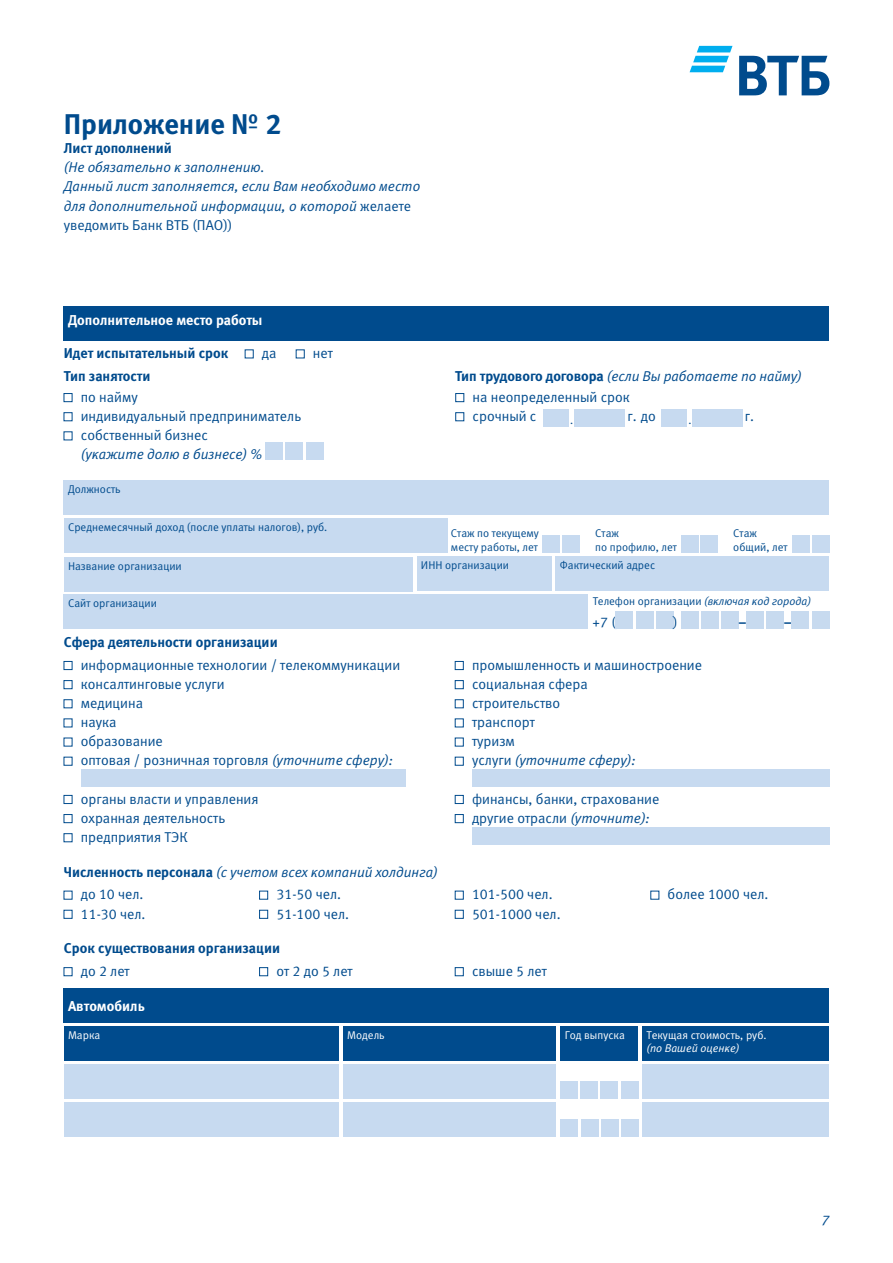
<style>
.page{position:relative;width:893px;height:1263px;background:#fff}
.page>*{position:absolute;margin:0;border:0;box-sizing:border-box;transform-origin:0 0}
.t1{font:28.5px "Meta Bold Cyr LF";color:#004b8d}
.t2{font:14.25px/19.2px "Meta Normal Cyr LF";color:#004b8d}
.t3{font:italic 14.25px/19.2px "Meta Normal Cyr LF";color:#004b8d}
.t4{font:14.25px "Meta Bold Cyr LF";color:#004b8d}
.t5{font:14.25px "Meta Bold Cyr LF";color:#fff}
.t6{font:11.25px/13.5px "Meta Normal Cyr LF";color:#004b8d}
.t7{font:11.25px "Meta Normal Cyr LF";color:#fff}
.t8{font:italic 11.25px "Meta Normal Cyr LF";color:#fff}
.s1{font-style:normal}
.s2{font-family:"Meta Bold Cyr LF";font-style:normal}
.s3{font-style:italic}
</style>
<div class="page">
<svg style="left:690px;top:46px;width:42px;height:26px"></svg>
<svg style="left:739px;top:56px;width:90px;height:39px"></svg>
<div style="left:64px;top:480px;width:765px;height:34px;background:#c7daf0"></div>
<div style="left:64px;top:557px;width:348px;height:34px;background:#c7daf0"></div>
<div style="left:556px;top:557px;width:273px;height:34px;background:#c7daf0"></div>
<div style="left:64px;top:595px;width:524px;height:34px;background:#c7daf0"></div>
<div style="left:64px;top:519px;width:384px;height:34px;background:#c7daf0"></div>
<div style="left:64px;top:393px;width:8px;height:9px;border:1px solid #004b8d"></div>
<div style="left:64px;top:412px;width:8px;height:9px;border:1px solid #004b8d"></div>
<div style="left:266px;top:442px;width:17px;height:17px;background:#c7daf0"></div>
<div style="left:286px;top:442px;width:17px;height:17px;background:#c7daf0"></div>
<div style="left:306px;top:442px;width:17px;height:17px;background:#c7daf0"></div>
<div style="left:455px;top:393px;width:9px;height:9px;border:1px solid #004b8d"></div>
<div style="left:455px;top:412px;width:9px;height:9px;border:1px solid #004b8d"></div>
<div style="left:543px;top:409px;width:25px;height:17px;background:#c7daf0"></div>
<div style="left:661px;top:409px;width:25px;height:17px;background:#c7daf0"></div>
<div style="left:574px;top:409px;width:51px;height:17px;background:#c7daf0"></div>
<div style="left:692px;top:409px;width:51px;height:17px;background:#c7daf0"></div>
<div style="left:543px;top:536px;width:17px;height:17px;background:#c7daf0"></div>
<div style="left:681px;top:536px;width:17px;height:17px;background:#c7daf0"></div>
<div style="left:793px;top:536px;width:17px;height:17px;background:#c7daf0"></div>
<div style="left:562px;top:536px;width:17px;height:17px;background:#c7daf0"></div>
<div style="left:701px;top:536px;width:17px;height:17px;background:#c7daf0"></div>
<div style="left:812px;top:536px;width:17px;height:17px;background:#c7daf0"></div>
<div style="left:616px;top:612px;width:17px;height:17px;background:#c7daef"></div>
<div style="left:636px;top:612px;width:17px;height:17px;background:#c7daef"></div>
<div style="left:656px;top:612px;width:17px;height:17px;background:#c7daef"></div>
<div style="left:681px;top:612px;width:17px;height:17px;background:#c7daef"></div>
<div style="left:701px;top:612px;width:17px;height:17px;background:#c7daef"></div>
<div style="left:721px;top:612px;width:17px;height:17px;background:#c7daef"></div>
<div style="left:746px;top:612px;width:18px;height:17px;background:#c7daef"></div>
<div style="left:767px;top:612px;width:17px;height:17px;background:#c7daef"></div>
<div style="left:792px;top:612px;width:17px;height:17px;background:#c7daef"></div>
<div style="left:812px;top:612px;width:17px;height:17px;background:#c7daef"></div>
<div style="left:64px;top:1026px;width:274px;height:34px;background:#004b8d"></div>
<div style="left:64px;top:1064px;width:274px;height:34px;background:#c7daf0"></div>
<div style="left:64px;top:1103px;width:274px;height:34px;background:#c7daf0"></div>
<div style="left:343px;top:1026px;width:212px;height:34px;background:#004b8d"></div>
<div style="left:343px;top:1064px;width:212px;height:34px;background:#c7daf0"></div>
<div style="left:343px;top:1103px;width:212px;height:34px;background:#c7daf0"></div>
<div style="left:642px;top:1026px;width:187px;height:34px;background:#004b8d"></div>
<div style="left:642px;top:1064px;width:187px;height:34px;background:#c7daf0"></div>
<div style="left:642px;top:1103px;width:187px;height:34px;background:#c7daf0"></div>
<div style="left:561px;top:1026px;width:77px;height:34px;background:#004b8d"></div>
<div style="left:560px;top:1082px;width:17px;height:17px;background:#c7daf0"></div>
<div style="left:580px;top:1082px;width:17px;height:17px;background:#c7daf0"></div>
<div style="left:601px;top:1082px;width:17px;height:17px;background:#c7daf0"></div>
<div style="left:621px;top:1082px;width:17px;height:17px;background:#c7daf0"></div>
<div style="left:561px;top:1119px;width:17px;height:17px;background:#c7daf0"></div>
<div style="left:581px;top:1119px;width:17px;height:17px;background:#c7daf0"></div>
<div style="left:601px;top:1119px;width:17px;height:17px;background:#c7daf0"></div>
<div style="left:622px;top:1119px;width:17px;height:17px;background:#c7daf0"></div>
<div style="left:64px;top:661px;width:8px;height:9px;border:1px solid #004b8d"></div>
<div style="left:64px;top:680px;width:8px;height:9px;border:1px solid #004b8d"></div>
<div style="left:64px;top:699px;width:8px;height:9px;border:1px solid #004b8d"></div>
<div style="left:81px;top:770px;width:325px;height:17px;background:#c7daf0"></div>
<div style="left:64px;top:795px;width:8px;height:9px;border:1px solid #004b8d"></div>
<div style="left:64px;top:814px;width:8px;height:9px;border:1px solid #004b8d"></div>
<div style="left:64px;top:833px;width:8px;height:9px;border:1px solid #004b8d"></div>
<div style="left:455px;top:661px;width:8px;height:9px;border:1px solid #004b8d"></div>
<div style="left:455px;top:680px;width:8px;height:9px;border:1px solid #004b8d"></div>
<div style="left:455px;top:699px;width:8px;height:9px;border:1px solid #004b8d"></div>
<div style="left:472px;top:770px;width:357px;height:17px;background:#c7daf0"></div>
<div style="left:455px;top:795px;width:8px;height:9px;border:1px solid #004b8d"></div>
<div style="left:455px;top:814px;width:8px;height:9px;border:1px solid #004b8d"></div>
<div style="left:472px;top:827px;width:357px;height:17px;background:#c7daf0"></div>
<div style="left:64px;top:967px;width:8px;height:9px;border:1px solid #004b8d"></div>
<div style="left:259px;top:891px;width:9px;height:8px;border:1px solid #004b8d"></div>
<div style="left:259px;top:910px;width:9px;height:8px;border:1px solid #004b8d"></div>
<div style="left:259px;top:967px;width:9px;height:9px;border:1px solid #004b8d"></div>
<div style="left:455px;top:967px;width:8px;height:9px;border:1px solid #004b8d"></div>
<div style="left:64px;top:306px;width:765px;height:34px;background:#004b8d"></div>
<div style="left:64px;top:988px;width:765px;height:34px;background:#004b8d"></div>
<div style="left:417px;top:557px;width:134px;height:34px;background:#c7daf0"></div>
<h1 class="t1" style="left:64px;top:107px;width:219px">Приложение № 2</h1>
<p class="t4" style="left:64px;top:140px;width:110px">Лист дополнений</p>
<p class="t3" style="left:64px;top:158px;width:358px">(Не обязательно к заполнению.<br>Данный лист заполняется, если Вам необходимо место для дополнительной информации, о которой <span class="s1">желаете уведомить Банк ВТБ (ПАО))</span></p>
<p class="t5" style="left:68px;top:312px;width:196px">Дополнительное место работы</p>
<p class="t4" style="left:64px;top:345px;width:166px">Идет испытательный срок</p>
<p class="t2" style="left:81px;top:387px;width:222px">по найму<br>индивидуальный предприниматель собственный бизнес</p>
<p class="t3" style="left:81px;top:445px;width:183px">(укажите долю в бизнесе) %</p>
<p class="t2" style="left:262px;top:344px;width:16px">да</p>
<p class="t2" style="left:313px;top:344px;width:22px">нет</p>
<p class="t4" style="left:64px;top:367px;width:88px">Тип занятости</p>
<p class="t3" style="left:455px;top:366px;width:348px"><span class="s2">Тип трудового договора</span> (если Вы работаете по найму)</p>
<p class="t2" style="left:473px;top:387px;width:159px">на неопределенный срок срочный с</p>
<p class="t2" style="left:628px;top:406px;width:30px">г. до</p>
<p class="t2" style="left:745px;top:406px;width:11px">г.</p>
<p class="t6" style="left:570px;top:413px;width:5px">.</p>
<p class="t6" style="left:688px;top:413px;width:5px">.</p>
<p class="t6" style="left:68px;top:482px;width:54px">Должность</p>
<p class="t6" style="left:68px;top:521px;width:261px">Среднемесячный доход (после уплаты налогов), руб.</p>
<p class="t6" style="left:451px;top:526px;width:89px">Стаж по текущему месту работы, лет</p>
<p class="t6" style="left:733px;top:526px;width:56px">Стаж общий, лет</p>
<p class="t6" style="left:595px;top:526px;width:83px">Стаж<br>по профилю, лет</p>
<p class="t6" style="left:68px;top:559px;width:115px">Название организации</p>
<p class="t6" style="left:560px;top:559px;width:97px">Фактический адрес</p>
<p class="t6" style="left:68px;top:597px;width:90px">Сайт организации</p>
<p class="t6" style="left:421px;top:559px;width:90px">ИНН организации</p>
<p class="t6" style="left:593px;top:594px;width:220px">Телефон организации <span class="s3">(включая код города)</span></p>
<p class="t4" style="left:64px;top:634px;width:215px">Сфера деятельности организации</p>
<p class="t2" style="left:81px;top:655px;width:321px">информационные технологии / телекоммуникации консалтинговые услуги<br>медицина<br>наука<br>образование<br>оптовая / розничная торговля <span class="s3">(уточните сферу):</span></p>
<p class="t2" style="left:81px;top:789px;width:179px">органы власти и управления охранная деятельность предприятия ТЭК</p>
<p class="t3" style="left:64px;top:862px;width:375px"><span class="s2">Численность персонала</span> (с учетом всех компаний холдинга)</p>
<p class="t2" style="left:81px;top:885px;width:66px">до 10 чел.<br>11-30 чел.</p>
<p class="t2" style="left:276px;top:885px;width:74px">31-50 чел.<br>51-100 чел.</p>
<p class="t4" style="left:64px;top:940px;width:218px">Срок существования организации</p>
<p class="t2" style="left:81px;top:961px;width:50px">до 2 лет</p>
<p class="t5" style="left:68px;top:997px;width:78px">Автомобиль</p>
<p class="t2" style="left:276px;top:961px;width:78px">от 2 до 5 лет</p>
<p class="t2" style="left:593px;top:612px;width:25px">+7 (</p>
<p class="t2" style="left:673px;top:612px;width:6px">)</p>
<p class="t4" style="left:738px;top:613px;width:10px">–</p>
<p class="t4" style="left:784px;top:613px;width:10px">–</p>
<p class="t2" style="left:472px;top:655px;width:232px">промышленность и машиностроение социальная сфера<br>строительство<br>транспорт<br>туризм<br>услуги <span class="s3">(уточните сферу):</span></p>
<p class="t2" style="left:472px;top:789px;width:189px">финансы, банки, страхование другие отрасли <span class="s3">(уточните):</span></p>
<p class="t2" style="left:472px;top:885px;width:90px">101-500 чел.<br>501-1000 чел.</p>
<p class="t2" style="left:472px;top:961px;width:77px">свыше 5 лет</p>
<p class="t2" style="left:668px;top:885px;width:102px">более 1000 чел.</p>
<p class="t7" style="left:68px;top:1028px;width:34px">Марка</p>
<p class="t7" style="left:347px;top:1028px;width:39px">Модель</p>
<p class="t7" style="left:646px;top:1028px;width:122px">Текущая стоимость, руб.</p>
<p class="t8" style="left:646px;top:1042px;width:94px">(по Вашей оценке)</p>
<p class="t7" style="left:565px;top:1028px;width:62px">Год выпуска</p>
<p class="t3" style="left:821px;top:1210px;width:9px">7</p>
</div>
